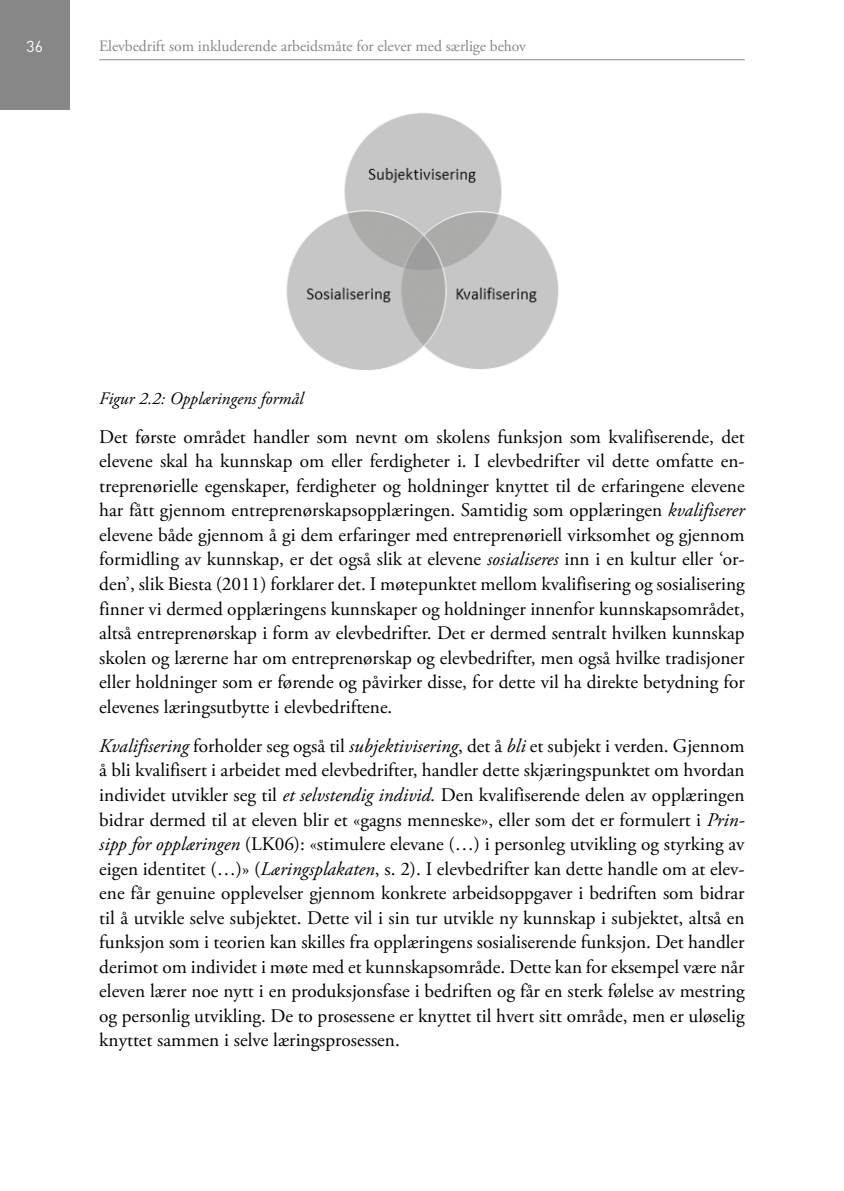
<style>
.page{position:relative;width:844px;height:1191px;background:#fff}
.page>*{position:absolute;margin:0;border:0;box-sizing:border-box;transform-origin:0 0}
.t1{font:19.25px/24.5px "Adobe Garamond Pro";color:#000;text-align:justify}
.t2{font:italic 17.5px "Adobe Garamond Pro";color:#000}
.t3{font:15.75px "Adobe Garamond Pro";letter-spacing:-.005em;color:#878787}
.t4{font:15.75px "DINOT";color:#fff}
.s1{font-style:italic}
</style>
<div class="page">
<div style="left:0;top:0;width:69px;height:109px;background:#878787"></div>
<hr style="left:99px;top:59px;width:645px;height:1px;background:#878787">
<img style="left:286px;top:113px;width:273px;height:257px">
<p class="t4" style="left:26px;top:36px;width:18px">36</p>
<p class="t3" style="left:99px;top:37px;width:428px">Elevbedrift som inkluderende arbeidsmåte for elever med særlige behov</p>
<p class="t2" style="left:99px;top:387px;width:206px">Figur 2.2: Opplæringens formål</p>
<p class="t1" style="left:99px;top:425px;width:646px">Det første området handler som nevnt om skolens funksjon som kvalifiserende, det elevene skal ha kunnskap om eller ferdigheter i. I elevbedrifter vil dette omfatte en&shy;treprenørielle egenskaper, ferdigheter og holdninger knyttet til de erfaringene elevene har fått gjennom entreprenørskapsopplæringen. Samtidig som opplæringen <span class="s1">kvalifiserer </span>elevene både gjennom å gi dem erfaringer med entreprenøriell virksomhet og gjennom formidling av kunnskap, er det også slik at elevene <span class="s1">sosialiseres</span> inn i en kultur eller ‘or&shy;den’, slik Biesta (2011) forklarer det. I møtepunktet mellom kvalifisering og sosialisering finner vi dermed opplæringens kunnskaper og holdninger innenfor kunnskapsområdet, altså entreprenørskap i form av elevbedrifter. Det er dermed sentralt hvilken kunnskap skolen og lærerne har om entreprenørskap og elevbedrifter, men også hvilke tradisjoner eller holdninger som er førende og påvirker disse, for dette vil ha direkte betydning for elevenes læringsutbytte i elevbedriftene.</p>
<p class="t1" style="left:99px;top:734px;width:646px"><span class="s1">Kvalifisering</span> forholder seg også til <span class="s1">subjektivisering</span>, det å <span class="s1">bli</span> et subjekt i verden. Gjennom å bli kvalifisert i arbeidet med elevbedrifter, handler dette skjæringspunktet om hvordan individet utvikler seg til <span class="s1">et selvstendig individ.</span> Den kvalifiserende delen av opplæringen bidrar dermed til at eleven blir et «gagns menneske», eller som det er formulert i <span class="s1">Prin&shy;sipp for opplæringen</span> (LK06): «stimulere elevane (…) i personleg utvikling og styrking av eigen identitet (…)» (<span class="s1">Læringsplakaten</span>, s. 2). I elevbedrifter kan dette handle om at elev&shy;ene får genuine opplevelser gjennom konkrete arbeidsoppgaver i bedriften som bidrar til å utvikle selve subjektet. Dette vil i sin tur utvikle ny kunnskap i subjektet, altså en funksjon som i teorien kan skilles fra opplæringens sosialiserende funksjon. Det handler derimot om individet i møte med et kunnskapsområde. Dette kan for eksempel være når eleven lærer noe nytt i en produksjonsfase i bedriften og får en sterk følelse av mestring og personlig utvikling. De to prosessene er knyttet til hvert sitt område, men er uløselig knyttet sammen i selve læringsprosessen.</p>
</div>
